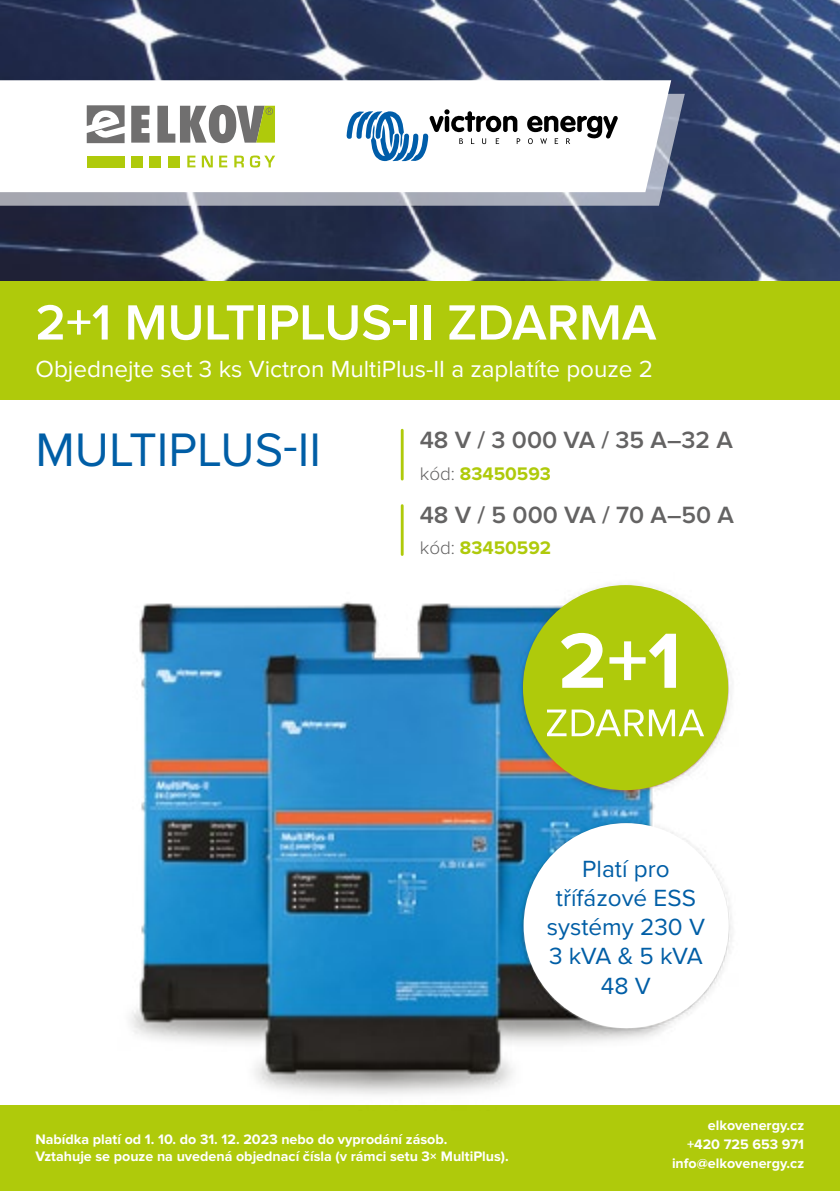
<style>
.page{position:relative;width:840px;height:1191px;background:#fff}
.page>*{position:absolute;margin:0;border:0;box-sizing:border-box;transform-origin:0 0}
.t1{font:600 51.4px "Proxima Nova";color:#fff}
.t2{font:48.8px "Proxima Nova";color:#005ea6}
.t3{font:600 24.4px "Proxima Nova";color:#646363}
.t4{font:24.2px "Proxima Nova";color:#fff}
.t5{font:24.2px/29.2px "Proxima Nova";color:#005ea6;text-align:center}
.t6{font:700 18.8px "Proxima Nova";color:#afca0b}
.t7{font:700 14.2px/19.2px "Proxima Nova";color:#fff}
.s1{font-weight:300;color:#646363}
</style>
<div class="page">
<img style="left:0;top:0;width:839px;height:281px">
<svg style="left:0;top:80px;width:670px;height:14px"></svg>
<svg style="left:0;top:94px;width:684px;height:112px"></svg>
<svg style="left:131px;top:106px;width:18px;height:37px"></svg>
<svg style="left:157px;top:105px;width:118px;height:38px"></svg>
<div style="left:87px;top:156px;width:37px;height:11px;background:#afca0b"></div>
<div style="left:131px;top:156px;width:11px;height:11px;background:#afca0b"></div>
<div style="left:149px;top:156px;width:12px;height:11px;background:#afca0b"></div>
<div style="left:168px;top:156px;width:11px;height:11px;background:#afca0b"></div>
<svg style="left:187px;top:156px;width:8px;height:11px"></svg>
<svg style="left:202px;top:156px;width:11px;height:11px"></svg>
<svg style="left:219px;top:156px;width:8px;height:11px"></svg>
<svg style="left:234px;top:156px;width:10px;height:11px"></svg>
<svg style="left:250px;top:155px;width:25px;height:12px"></svg>
<svg style="left:87px;top:105px;width:37px;height:38px"></svg>
<div style="left:0;top:1105px;width:839px;height:86px;background:#afca0b"></div>
<svg style="left:346px;top:109px;width:174px;height:52px"></svg>
<svg style="left:526px;top:115px;width:91px;height:29px"></svg>
<img style="left:130px;top:584px;width:602px;height:511px">
<div style="left:522px;top:585px;width:205px;height:205px;background:#afca0b;border-radius:50%"></div>
<div style="left:523px;top:823px;width:205px;height:205px;background:#fff;border-radius:50%"></div>
<svg style="left:561px;top:633px;width:114px;height:55px"></svg>
<svg style="left:547px;top:709px;width:156px;height:27px"></svg>
<hr style="left:400px;top:430px;width:3px;height:49px;background:#afca0b">
<hr style="left:400px;top:505px;width:3px;height:49px;background:#afca0b">
<div style="left:0;top:281px;width:839px;height:118px;background:#afca0b"></div>
<h1 class="t1" style="left:35px;top:299px;width:622px">2+1 MULTIPLUS-II ZDARMA</h1>
<h3 class="t4" style="left:35px;top:355px;width:619px">Objednejte set 3 ks Victron MultiPlus-II a zaplatíte pouze 2</h3>
<h2 class="t2" style="left:35px;top:422px;width:287px">MULTIPLUS-II</h2>
<h3 class="t3" style="left:419px;top:429px;width:314px">48 V / 3 000 VA / 35 A–32 A</h3>
<h3 class="t6" style="left:419px;top:462px;width:133px"><span class="s1">kód:</span> 83450593</h3>
<h3 class="t3" style="left:419px;top:504px;width:315px">48 V / 5 000 VA / 70 A–50 A</h3>
<h3 class="t6" style="left:419px;top:537px;width:133px"><span class="s1">kód:</span> 83450592</h3>
<h3 class="t5" style="left:546px;top:854px;width:160px">Platí pro třífázové ESS systémy 230 V<br>3 kVA &amp; 5 kVA<br>48 V</h3>
<p class="t7" style="left:35px;top:1131px;width:474px;line-height:17.2px">Nabídka platí od 1. 10. do 31. 12. 2023 nebo do vyprodání zásob.<br>Vztahuje se pouze na uvedená objednací čísla (v rámci setu 3× MultiPlus).</p>
<p class="t7" style="left:671px;top:1115px;width:133px;text-align:right">elkovenergy.cz +420 725 653 971 info@elkovenergy.cz</p>
</div>
